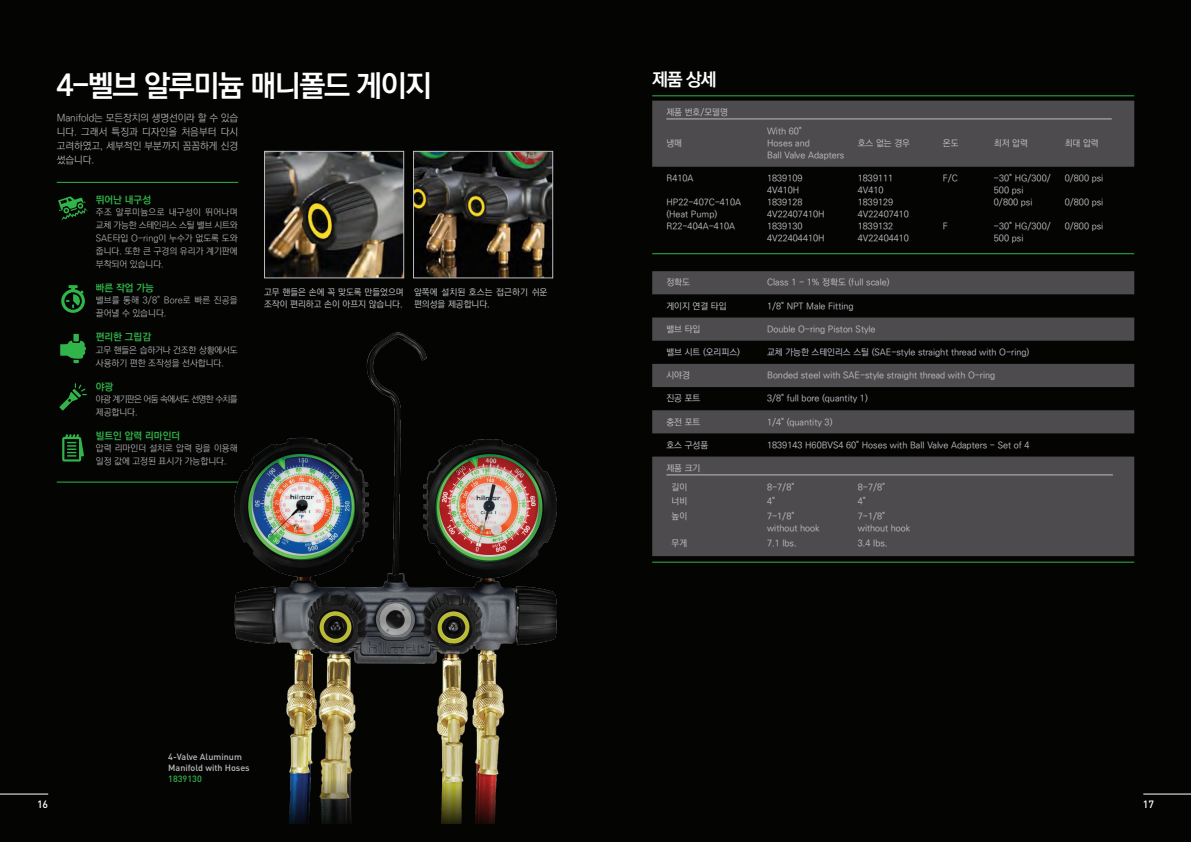
<style>
.page{position:relative;width:1191px;height:842px;background:#fff}
.page>*{position:absolute;margin:0;border:0;box-sizing:border-box;transform-origin:0 0}
.t1{font:700 30px "Ko Pub Dotum";letter-spacing:-.05em;color:#fff}
.t2{font:700 18px "Ko Pub Dotum";color:#fff}
.t3{font:500 10.5px "DIN";color:#fff}
.t4{font:300 10px/14px "Ko Pub Dotum";color:#bcbdc0;text-align:justify}
.t5{font:700 10px "Ko Pub Dotum";color:#31b44a}
.t6{font:500 9px/12px "Ko Pub Dotum";color:#bcbdc0}
.t7{font:300 9px/13px "Ko Pub Dotum";color:#bcbdc0}
.t8{font:300 9px/13px "Ko Pub Dotum";letter-spacing:-.02em;color:#bcbdc0}
.t9{font:500 9px "DIN";color:#bcbdc0}
.t10{font:300 9px/13px "Ko Pub Dotum";letter-spacing:-.07em;color:#bcbdc0}
.t11{font:500 9px "DIN";color:#31b44a}
</style>
<div class="page">
<div style="left:0;top:0;width:595px;height:842px;background:#040503"></div>
<div style="left:595px;top:0;width:596px;height:842px;background:#040503"></div>
<hr style="left:57px;top:182px;width:181px;height:1px;background:#31b44a">
<hr style="left:57px;top:482px;width:181px;height:1px;background:#31b44a">
<hr style="left:652px;top:562px;width:482px;height:1px;background:#31b44a">
<svg style="left:652px;top:101px;width:482px;height:455px;fill:#4d4b4d"></svg>
<hr style="left:666px;top:119px;width:445px;height:1px;background:#bcbdc0">
<hr style="left:666px;top:475px;width:447px;height:1px;background:#bcbdc0">
<hr style="left:652px;top:253px;width:482px;height:1px;background:#31b44a">
<hr style="left:652px;top:95px;width:482px;height:1px;background:#31b44a">
<svg style="left:58px;top:196px;width:30px;height:25px"></svg>
<svg style="left:61px;top:285px;width:24px;height:28px"></svg>
<svg style="left:60px;top:334px;width:26px;height:29px"></svg>
<svg style="left:59px;top:383px;width:28px;height:28px"></svg>
<svg style="left:62px;top:434px;width:22px;height:27px"></svg>
<img style="left:266px;top:153px;width:136px;height:123px">
<div style="left:264px;top:151px;width:140px;height:127px;border:1px solid #bcbdc0"></div>
<img style="left:415px;top:153px;width:136px;height:123px">
<div style="left:413px;top:151px;width:140px;height:127px;border:1px solid #bcbdc0"></div>
<img style="left:200px;top:332px;width:357px;height:492px">
<hr style="left:0;top:794px;width:48px;height:1px;background:#fff">
<hr style="left:1143px;top:794px;width:48px;height:1px;background:#fff">
<p class="t1" style="left:57px;top:70px;width:376px">4-벨브 알루미늄 매니폴드 게이지</p>
<p class="t4" style="left:57px;top:112px;width:183px">Manifold는 모든장치의 생명선이라 할 수 있습 니다. 그래서 특징과 디자인을 처음부터 다시 고려하였고, 세부적인 부분까지 꼼꼼하게 신경 썼습니다.</p>
<p class="t5" style="left:96px;top:195px;width:57px">뛰어난 내구성</p>
<p class="t7" style="left:96px;top:206px;width:143px;text-align:justify">주조 알루미늄으로 내구성이 뛰어나며 교체 가능한 스테인리스 스틸 밸브 시트와 SAE타입 O-ring이 누수가 없도록 도와 줍니다. 또한 큰 구경의 유리가 계기판에 부착되어 있습니다.</p>
<p class="t5" style="left:96px;top:283px;width:60px">빠른 작업 가능</p>
<p class="t7" style="left:96px;top:294px;width:143px">밸브를 통해 3/8" Bore로 빠른 진공을 끌어낼 수 있습니다.</p>
<p class="t5" style="left:96px;top:332px;width:57px">편리한 그립감</p>
<p class="t8" style="left:96px;top:344px;width:143px">고무 핸들은 습하거나 건조한 상황에서도 사용하기 편한 조작성을 선사합니다.</p>
<p class="t5" style="left:96px;top:381px;width:19px">야광</p>
<p class="t10" style="left:96px;top:393px;width:143px">야광 계기판은 어둠 속에서도 선명한 수치를 제공합니다.</p>
<p class="t5" style="left:96px;top:431px;width:86px">빌트인 압력 리마인더</p>
<p class="t7" style="left:96px;top:442px;width:143px">압력 리마인더 설치로 압력 링을 이용해 일정 값에 고정된 표시가 가능합니다.</p>
<p class="t6" style="left:264px;top:286px;width:141px">고무 핸들은 손에 꼭 맞도록 만들었으며 조작이 편리하고 손이 아프지 않습니다.</p>
<p class="t6" style="left:414px;top:286px;width:135px">앞쪽에 설치된 호스는 접근하기 쉬운 편의성을 제공합니다.</p>
<p class="t9" style="left:168px;top:751px;width:75px">4-Valve Aluminum</p>
<p class="t9" style="left:168px;top:762px;width:83px">Manifold with Hoses</p>
<p class="t11" style="left:168px;top:773px;width:35px">1839130</p>
<p class="t2" style="left:652px;top:71px;width:66px">제품 상세</p>
<p class="t6" style="left:666px;top:106px;width:63px">제품 번호/모델명</p>
<p class="t6" style="left:666px;top:137px;width:17px">냉매</p>
<p class="t6" style="left:666px;top:173px;width:29px">R410A</p>
<p class="t6" style="left:666px;top:197px;width:76px">HP22-407C-410A (Heat Pump)</p>
<p class="t6" style="left:666px;top:221px;width:70px">R22-404A-410A</p>
<p class="t6" style="left:767px;top:125px;width:36px">With 60"</p>
<p class="t6" style="left:767px;top:137px;width:44px">Hoses and</p>
<p class="t6" style="left:767px;top:149px;width:79px">Ball Valve Adapters</p>
<p class="t6" style="left:767px;top:173px;width:37px">1839109</p>
<p class="t6" style="left:767px;top:185px;width:34px">4V410H</p>
<p class="t6" style="left:767px;top:197px;width:59px">1839128<br>4V22407410H</p>
<p class="t6" style="left:767px;top:221px;width:59px">1839130<br>4V22404410H</p>
<p class="t6" style="left:857px;top:137px;width:54px">호스 없는 경우</p>
<p class="t6" style="left:943px;top:137px;width:17px">온도</p>
<p class="t6" style="left:994px;top:137px;width:36px">최저 압력</p>
<p class="t6" style="left:1064px;top:137px;width:36px">최대 압력</p>
<p class="t6" style="left:857px;top:173px;width:37px">1839111</p>
<p class="t6" style="left:857px;top:185px;width:27px">4V410</p>
<p class="t6" style="left:857px;top:197px;width:53px">1839129<br>4V22407410</p>
<p class="t6" style="left:857px;top:221px;width:53px">1839132<br>4V22404410</p>
<p class="t6" style="left:943px;top:173px;width:16px">F/C</p>
<p class="t6" style="left:943px;top:221px;width:6px">F</p>
<p class="t6" style="left:994px;top:173px;width:58px">-30" HG/300/<br>500 psi</p>
<p class="t6" style="left:994px;top:197px;width:40px">0/800 psi</p>
<p class="t6" style="left:994px;top:221px;width:58px">-30" HG/300/<br>500 psi</p>
<p class="t6" style="left:1064px;top:173px;width:40px">0/800 psi</p>
<p class="t6" style="left:1064px;top:197px;width:40px">0/800 psi</p>
<p class="t6" style="left:1064px;top:221px;width:40px">0/800 psi</p>
<p class="t6" style="left:666px;top:277px;width:25px">정확도</p>
<p class="t6" style="left:767px;top:277px;width:124px">Class 1 - 1% 정확도 (full scale)</p>
<p class="t6" style="left:666px;top:300px;width:62px">게이지 연결 타입</p>
<p class="t6" style="left:767px;top:300px;width:88px">1/8" NPT Male Fitting</p>
<p class="t6" style="left:666px;top:323px;width:36px">밸브 타입</p>
<p class="t6" style="left:767px;top:323px;width:110px">Double O-ring Piston Style</p>
<p class="t6" style="left:666px;top:346px;width:75px">밸브 시트 (오리피스)</p>
<p class="t6" style="left:767px;top:346px;width:264px">교체 가능한 스테인리스 스틸 (SAE-style straight thread with O-ring)</p>
<p class="t6" style="left:666px;top:370px;width:25px">시야경</p>
<p class="t6" style="left:767px;top:370px;width:230px">Bonded steel with SAE-style straight thread with O-ring</p>
<p class="t6" style="left:666px;top:393px;width:36px">진공 포트</p>
<p class="t6" style="left:767px;top:393px;width:102px">3/8" full bore (quantity 1)</p>
<p class="t6" style="left:666px;top:416px;width:36px">충전 포트</p>
<p class="t6" style="left:767px;top:416px;width:67px">1/4" (quantity 3)</p>
<p class="t6" style="left:666px;top:439px;width:43px">호스 구성품</p>
<p class="t6" style="left:767px;top:439px;width:264px">1839143 H60BVS4 60" Hoses with Ball Valve Adapters - Set of 4</p>
<p class="t6" style="left:666px;top:462px;width:36px">제품 크기</p>
<p class="t6" style="left:671px;top:481px;width:17px">길이</p>
<p class="t6" style="left:767px;top:481px;width:29px">8-7/8"</p>
<p class="t6" style="left:857px;top:481px;width:29px">8-7/8"</p>
<p class="t6" style="left:671px;top:496px;width:17px">너비</p>
<p class="t6" style="left:767px;top:496px;width:9px">4"</p>
<p class="t6" style="left:857px;top:496px;width:9px">4"</p>
<p class="t6" style="left:671px;top:511px;width:17px">높이</p>
<p class="t6" style="left:767px;top:511px;width:29px">7-1/8"</p>
<p class="t6" style="left:767px;top:523px;width:54px">without hook</p>
<p class="t6" style="left:857px;top:511px;width:29px">7-1/8"</p>
<p class="t6" style="left:857px;top:523px;width:54px">without hook</p>
<p class="t6" style="left:671px;top:537px;width:17px">무게</p>
<p class="t6" style="left:767px;top:537px;width:31px">7.1 lbs.</p>
<p class="t6" style="left:857px;top:537px;width:31px">3.4 lbs.</p>
<p class="t3" style="left:37px;top:798px;width:13px">16</p>
<p class="t3" style="left:1142px;top:798px;width:13px">17</p>
</div>
